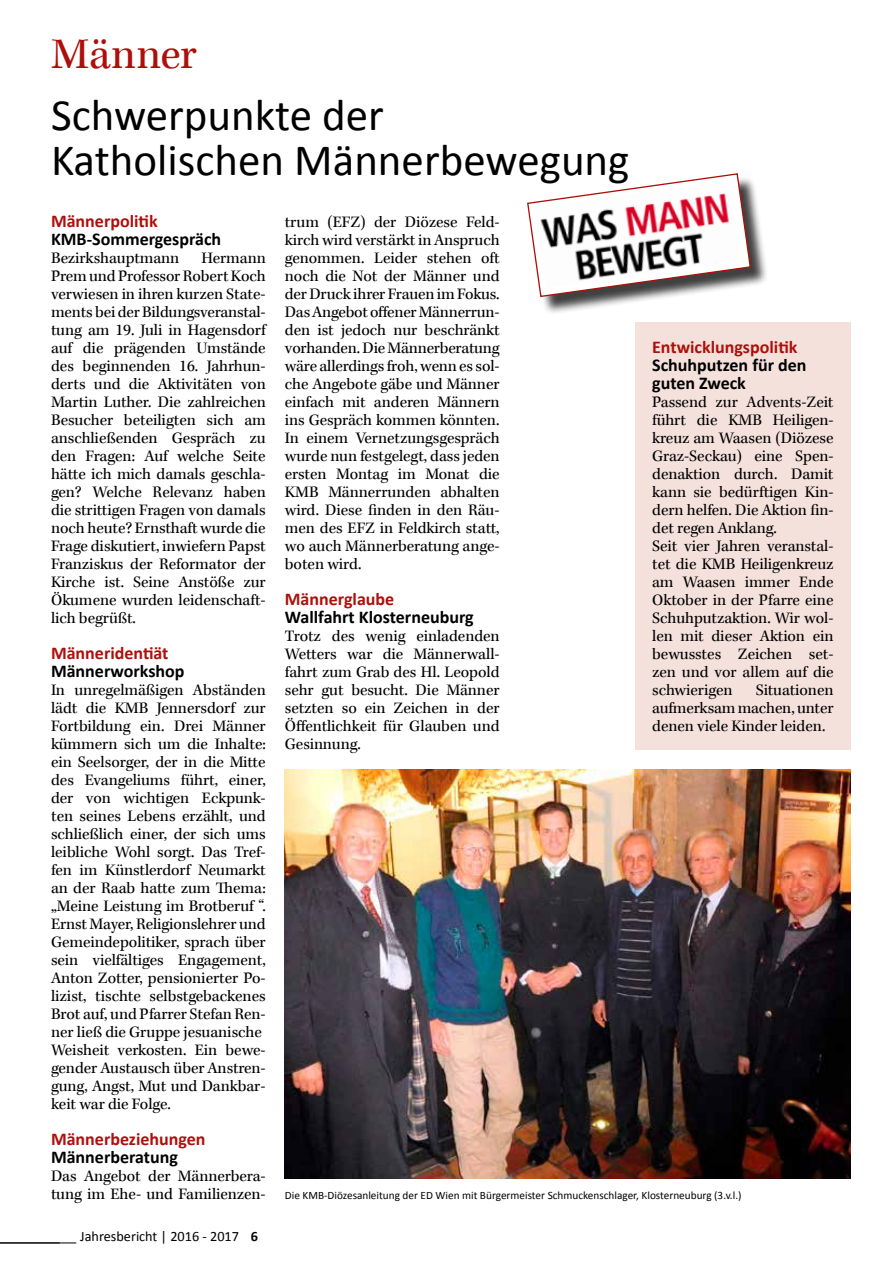
<style>
.page{position:relative;width:893px;height:1263px;background:#fff}
.page>*{position:absolute;margin:0;border:0;box-sizing:border-box;transform-origin:0 0}
.t1{font:45px/45px "Calibri";color:#000}
.t2{font:45px "Kepler Std";letter-spacing:-.005em;color:#ae0f0a}
.t3{font:700 18px/18px "Calibri";color:#000}
.t4{font:700 18px "Calibri";color:#ae0f0a}
.t5{font:16.5px/18px "Kepler Std";letter-spacing:-.005em;color:#000;text-align:justify}
.t6{font:14.25px "Calibri";color:#000}
.t7{font:11.25px "Calibri";color:#000}
.s1{font-family:"Kepler Std";font-size:16.5px}
.s2{font-weight:700}
</style>
<div class="page">
<hr style="left:0;top:1242px;width:76px;height:1px;background:#000">
<img style="left:285px;top:770px;width:565px;height:409px">
<div style="left:530px;top:176px;width:239px;height:139px;background:#000;opacity:.75"></div>
<svg style="left:527px;top:173px;width:225px;height:125px"></svg>
<div style="left:635px;top:322px;width:215px;height:428px;background:#f5e1dc"></div>
<h1 class="t2" style="left:51px;top:28px;width:147px">Männer</h1>
<h1 class="t1" style="left:51px;top:92px;width:580px">Schwerpunkte der<br>Katholischen Männerbewegung</h1>
<p class="t5" style="left:285px;top:214px;width:216px">trum (EFZ) der Diözese Feld&shy;kirch wird verstärkt in Anspruch genommen. Leider stehen oft noch die Not der Männer und der Druck ihrer Frauen im Fokus.<br>Das Angebot offener Männerrun&shy;den ist jedoch nur beschränkt vorhanden. Die Männerberatung wäre allerdings froh, wenn es sol&shy;che Angebote gäbe und Männer einfach mit anderen Männern ins Gespräch kommen könnten.<br>In einem Vernetzungsgespräch wurde nun festgelegt, dass jeden ersten Montag im Monat die KMB Männerrunden abhalten wird. Diese finden in den Räu&shy;men des EFZ in Feldkirch statt, wo auch Männerberatung ange&shy;boten wird.</p>
<p class="t4" style="left:285px;top:588px;width:111px">Männerglaube</p>
<p class="t3" style="left:285px;top:608px;width:190px">Wallfahrt Klosterneuburg</p>
<p class="t5" style="left:285px;top:628px;width:216px">Trotz des wenig einladenden Wetters war die Männerwall&shy;fahrt zum Grab des Hl. Leopold sehr gut besucht. Die Männer setzten so ein Zeichen in der Öffentlichkeit für Glauben und Gesinnung.</p>
<p class="t4" style="left:51px;top:210px;width:108px">Männerpolitik</p>
<p class="t3" style="left:51px;top:230px;width:172px">KMB-Sommergespräch</p>
<p class="t5" style="left:51px;top:250px;width:130px">Bezirkshauptmann</p>
<p class="t5" style="left:51px;top:250px;width:216px;text-indent:151px">Hermann Prem und Professor Robert Koch verwiesen in ihren kurzen State&shy;ments bei der Bildungsveranstal&shy;tung am 19. Juli in Hagensdorf auf die prägenden Umstände des beginnenden 16. Jahrhun&shy;derts und die Aktivitäten von Martin Luther. Die zahlreichen Besucher beteiligten sich am anschließenden Gespräch zu den Fragen: Auf welche Seite hätte ich mich damals geschla&shy;gen? Welche Relevanz haben die strittigen Fragen von damals noch heute? Ernsthaft wurde die Frage diskutiert, inwiefern Papst Franziskus der Reformator der Kirche ist. Seine Anstöße zur Ökumene wurden leidenschaft&shy;lich begrüßt.</p>
<p class="t4" style="left:51px;top:642px;width:119px">Männeridentiät</p>
<p class="t3" style="left:51px;top:662px;width:135px">Männerworkshop</p>
<p class="t5" style="left:51px;top:682px;width:216px;text-align:left">In unregelmäßigen Abständen lädt die KMB Jennersdorf zur<br>Fortbildung ein. Drei Männer kümmern sich um die Inhalte: ein Seelsorger, der in die Mitte des Evangeliums führt, einer, der von wichtigen Eckpunk&shy;ten seines Lebens erzählt, und schließlich einer, der sich ums leibliche Wohl sorgt. Das Tref&shy;fen im Künstlerdorf Neumarkt an der Raab hatte zum Thema: „Meine Leistung im Brotberuf “.<br>Ernst Mayer, Religionslehrer und<br>Gemeindepolitiker, sprach über sein vielfältiges Engagement,<br>Anton Zotter, pensionierter Po&shy;lizist, tischte selbstgebackenes<br>Brot auf, und Pfarrer Stefan Ren&shy;ner ließ die Gruppe jesuanische<br>Weisheit verkosten. Ein bewe&shy;gender Austausch über Anstren&shy;gung, Angst, Mut und Dankbar&shy;keit war die Folge.</p>
<p class="t4" style="left:51px;top:1128px;width:156px">Männerbeziehungen</p>
<p class="t3" style="left:51px;top:1148px;width:128px">Männerberatung</p>
<p class="t5" style="left:51px;top:1168px;width:216px">Das Angebot der Männerbera-</p>
<p class="t7" style="left:51px;top:1188px;width:692px"><span class="s1">tung im Ehe- und Familienzen-</span> Die KMB-Diözesanleitung der ED Wien mit Bürgermeister Schmuckenschlager, Klosterneuburg (3.v.l.)</p>
<p class="t4" style="left:652px;top:336px;width:147px">Entwicklungspolitik</p>
<p class="t3" style="left:652px;top:356px;width:156px">Schuhputzen für den guten Zweck</p>
<p class="t5" style="left:652px;top:394px;width:183px;text-align:left">Passend zur Advents-Zeit führt die KMB Heiligen&shy;kreuz am Waasen (Diözese<br>Graz-Seckau) eine Spen&shy;denaktion durch. Damit kann sie bedürftigen Kin&shy;dern helfen. Die Aktion fin&shy;det regen Anklang.<br>Seit vier Jahren veranstal&shy;tet die KMB Heiligenkreuz am Waasen immer Ende<br>Oktober in der Pfarre eine<br>Schuhputzaktion. Wir wol&shy;len mit dieser Aktion ein bewusstes Zeichen set&shy;zen und vor allem auf die schwierigen</p>
<p class="t5" style="left:652px;top:682px;width:183px;text-indent:104px">Situationen aufmerksam machen, unter denen viele Kinder leiden.</p>
<p class="t6" style="left:80px;top:1227px;width:179px">Jahresbericht | 2016 - 2017 <span class="s2">6</span></p>
</div>
